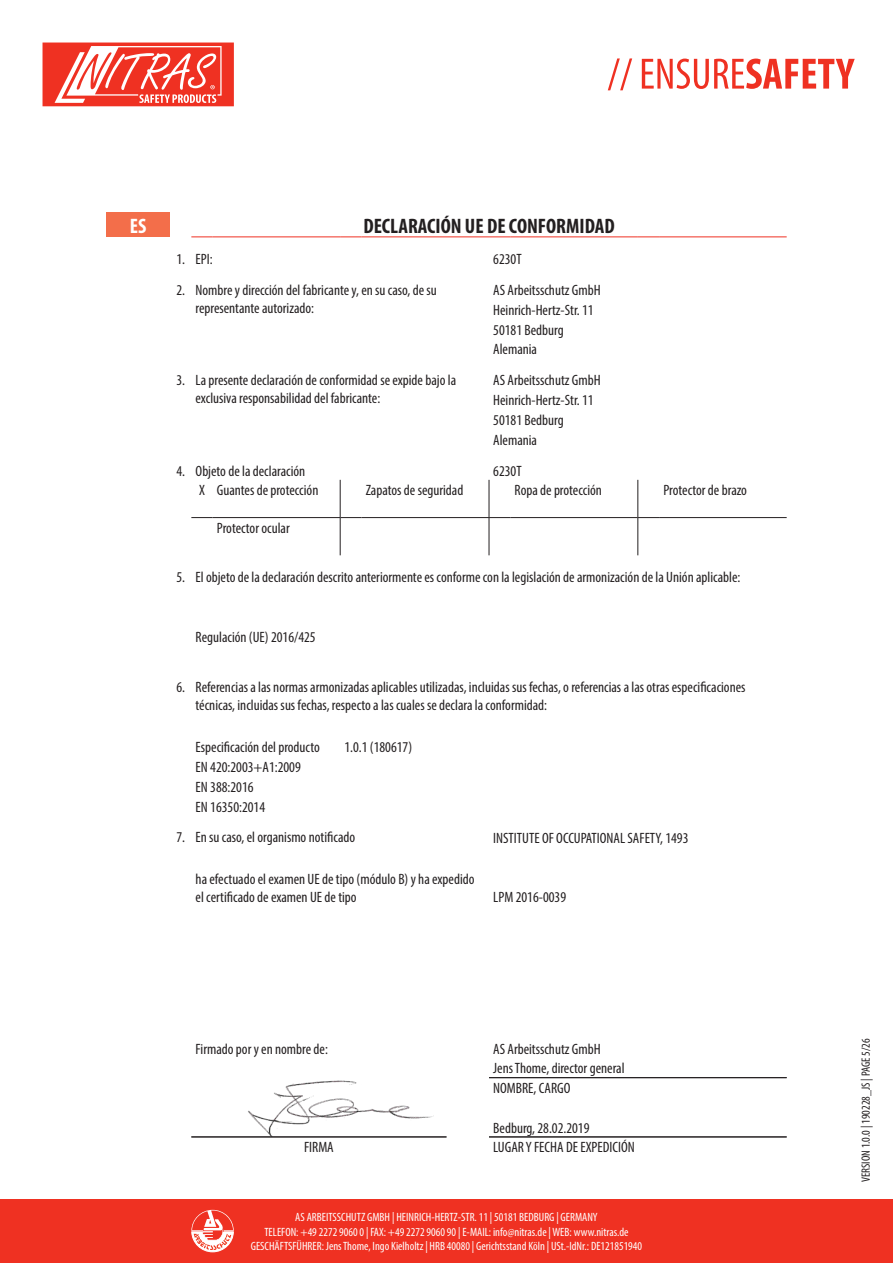
<style>
.page{position:relative;width:893px;height:1263px;background:#fff}
.page>*{position:absolute;margin:0;border:0;box-sizing:border-box;transform-origin:0 0}
.t1{font:700 condensed 21px "Myriad Pro";color:#231f20}
.t2{font:700 condensed 21px "Myriad Pro";color:#fff}
.t3{font:condensed 15px/19.8px "Myriad Pro";color:#231f20}
.t4{font:condensed 12px/14.4px "Myriad Pro";color:#fff;text-align:center}
.t5{font:condensed 12px "Myriad Pro";color:#231f20}
</style>
<div class="page">
<div style="left:0;top:1199px;width:893px;height:64px;background:#ef3122"></div>
<svg style="left:608px;top:58px;width:247px;height:32px"></svg>
<svg style="left:191px;top:1210px;width:43px;height:42px"></svg>
<svg style="left:43px;top:43px;width:191px;height:63px"></svg>
<img style="left:248px;top:1080px;width:186px;height:56px">
<div style="left:106px;top:213px;width:64px;height:24px;background:#f36e4a"></div>
<svg style="left:191px;top:236px;width:22px;height:1px"></svg>
<hr style="left:213px;top:236px;width:127px;height:1px;background:#ef3122">
<svg style="left:340px;top:236px;width:21px;height:1px"></svg>
<hr style="left:361px;top:236px;width:128px;height:1px;background:#ef3122">
<svg style="left:489px;top:236px;width:21px;height:1px"></svg>
<hr style="left:510px;top:236px;width:128px;height:1px;background:#ef3122">
<svg style="left:638px;top:236px;width:21px;height:1px"></svg>
<hr style="left:659px;top:236px;width:128px;height:1px;background:#ef3122">
<hr style="left:340px;top:480px;width:1px;height:37px;background:#231f20">
<hr style="left:489px;top:480px;width:1px;height:37px;background:#231f20">
<hr style="left:637px;top:480px;width:1px;height:37px;background:#231f20">
<hr style="left:340px;top:518px;width:1px;height:37px;background:#231f20">
<svg style="left:489px;top:517px;width:21px;height:1px"></svg>
<hr style="left:489px;top:518px;width:1px;height:37px;background:#231f20">
<hr style="left:510px;top:517px;width:128px;height:1px;background:#231f20">
<hr style="left:637px;top:518px;width:1px;height:37px;background:#231f20">
<svg style="left:638px;top:517px;width:21px;height:1px"></svg>
<hr style="left:659px;top:517px;width:128px;height:1px;background:#231f20">
<svg style="left:191px;top:517px;width:22px;height:1px"></svg>
<hr style="left:213px;top:517px;width:127px;height:1px;background:#231f20">
<svg style="left:340px;top:517px;width:21px;height:1px"></svg>
<hr style="left:361px;top:517px;width:128px;height:1px;background:#231f20">
<hr style="left:191px;top:1136px;width:255px;height:1px;background:#231f20">
<hr style="left:489px;top:1077px;width:298px;height:1px;background:#231f20">
<hr style="left:489px;top:1136px;width:298px;height:1px;background:#231f20">
<p class="t2" style="left:130px;top:212px;width:18px">ES</p>
<p class="t1" style="left:363px;top:212px;width:253px">DECLARACIÓN UE DE CONFORMIDAD</p>
<p class="t3" style="left:176px;top:249px;width:10px">1.</p>
<p class="t3" style="left:196px;top:249px;width:19px">EPI:</p>
<p class="t3" style="left:176px;top:280px;width:10px">2.</p>
<p class="t3" style="left:196px;top:281px;width:243px;line-height:18px">Nombre y dirección del fabricante y, en su caso, de su representante autorizado:</p>
<p class="t3" style="left:493px;top:339px;width:45px">Alemania</p>
<p class="t3" style="left:176px;top:370px;width:10px">3.</p>
<p class="t3" style="left:196px;top:371px;width:262px;line-height:18px">La presente declaración de conformidad se expide bajo la exclusiva responsabilidad del fabricante:</p>
<p class="t3" style="left:493px;top:429px;width:45px">Alemania</p>
<p class="t3" style="left:176px;top:460px;width:10px">4.</p>
<p class="t3" style="left:196px;top:460px;width:111px">Objeto de la declaración</p>
<p class="t3" style="left:217px;top:480px;width:103px">Guantes de protección</p>
<p class="t3" style="left:366px;top:480px;width:99px">Zapatos de seguridad</p>
<p class="t3" style="left:514px;top:480px;width:89px">Ropa de protección</p>
<p class="t3" style="left:663px;top:480px;width:85px">Protector de brazo</p>
<p class="t3" style="left:217px;top:518px;width:74px">Protector ocular</p>
<p class="t3" style="left:176px;top:567px;width:10px">5.</p>
<p class="t3" style="left:196px;top:567px;width:546px">El objeto de la declaración descrito anteriormente es conforme con la legislación de armonización de la Unión aplicable:</p>
<h1 class="t2" style="left:129px;top:212px;width:20px">DE</h1>
<p class="t3" style="left:493px;top:243px;width:109px;line-height:31px">6230T<br>AS Arbeitsschutz GmbH</p>
<p class="t3" style="left:493px;top:300px;width:102px">Heinrich-Hertz-Str. 11<br>50181 Bedburg</p>
<p class="t3" style="left:493px;top:370px;width:109px">AS Arbeitsschutz GmbH<br>Heinrich-Hertz-Str. 11<br>50181 Bedburg</p>
<p class="t3" style="left:493px;top:460px;width:30px">6230T</p>
<p class="t3" style="left:199px;top:480px;width:7px">X</p>
<p class="t3" style="left:196px;top:627px;width:122px">Regulación (UE) 2016/425</p>
<p class="t3" style="left:176px;top:677px;width:10px">6.</p>
<p class="t3" style="left:196px;top:678px;width:551px;line-height:18px">Referencias a las normas armonizadas aplicables utilizadas, incluidas sus fechas, o referencias a las otras especificaciones técnicas, incluidas sus fechas, respecto a las cuales se declara la conformidad:</p>
<p class="t3" style="left:196px;top:737px;width:126px">Especificación del producto</p>
<p class="t3" style="left:344px;top:737px;width:69px">1.0.1 (180617)</p>
<p class="t3" style="left:196px;top:757px;width:107px">EN 420:2003+A1:2009<br>EN 388:2016<br>EN 16350:2014</p>
<p class="t3" style="left:176px;top:827px;width:10px">7.</p>
<p class="t3" style="left:196px;top:827px;width:161px">En su caso, el organismo notificado</p>
<p class="t3" style="left:196px;top:869px;width:280px;line-height:18px">ha efectuado el examen UE de tipo (módulo B) y ha expedido el certificado de examen UE de tipo</p>
<p class="t3" style="left:493px;top:827px;width:197px">INSTITUTE OF OCCUPATIONAL SAFETY, 1493</p>
<p class="t3" style="left:493px;top:887px;width:74px">LPM 2016-0039</p>
<p class="t3" style="left:196px;top:1038px;width:134px">Firmado por y en nombre de:</p>
<p class="t3" style="left:493px;top:1038px;width:109px">AS Arbeitsschutz GmbH</p>
<p class="t3" style="left:493px;top:1058px;width:133px">Jens Thome, director general</p>
<p class="t3" style="left:493px;top:1078px;width:79px">NOMBRE, CARGO</p>
<p class="t3" style="left:493px;top:1117px;width:98px">Bedburg, 28.02.2019</p>
<p class="t3" style="left:304px;top:1137px;width:31px">FIRMA</p>
<p class="t3" style="left:493px;top:1137px;width:143px">LUGAR Y FECHA DE EXPEDICIÓN</p>
<p class="t4" style="left:251px;top:1210px;width:393px">AS ARBEITSSCHUTZ GMBH | HEINRICH-HERTZ-STR. 11 | 50181 BEDBURG | GERMANY<br>TELEFON: +49 2272 9060 0 | FAX: +49 2272 9060 90 | E-MAIL: info@nitras.de | WEB: www.nitras.de<br>GESCHÄFTSFÜHRER: Jens Thome, Ingo Kielholtz | HRB 40080 | Gerichtsstand Köln | USt.-IdNr.: DE121851940</p>
<p class="t5" style="left:859px;top:1182px;width:145px;rotate:-90deg">VERSION 1.0.0 | 190228_JS | PAGE 5/26</p>
</div>
